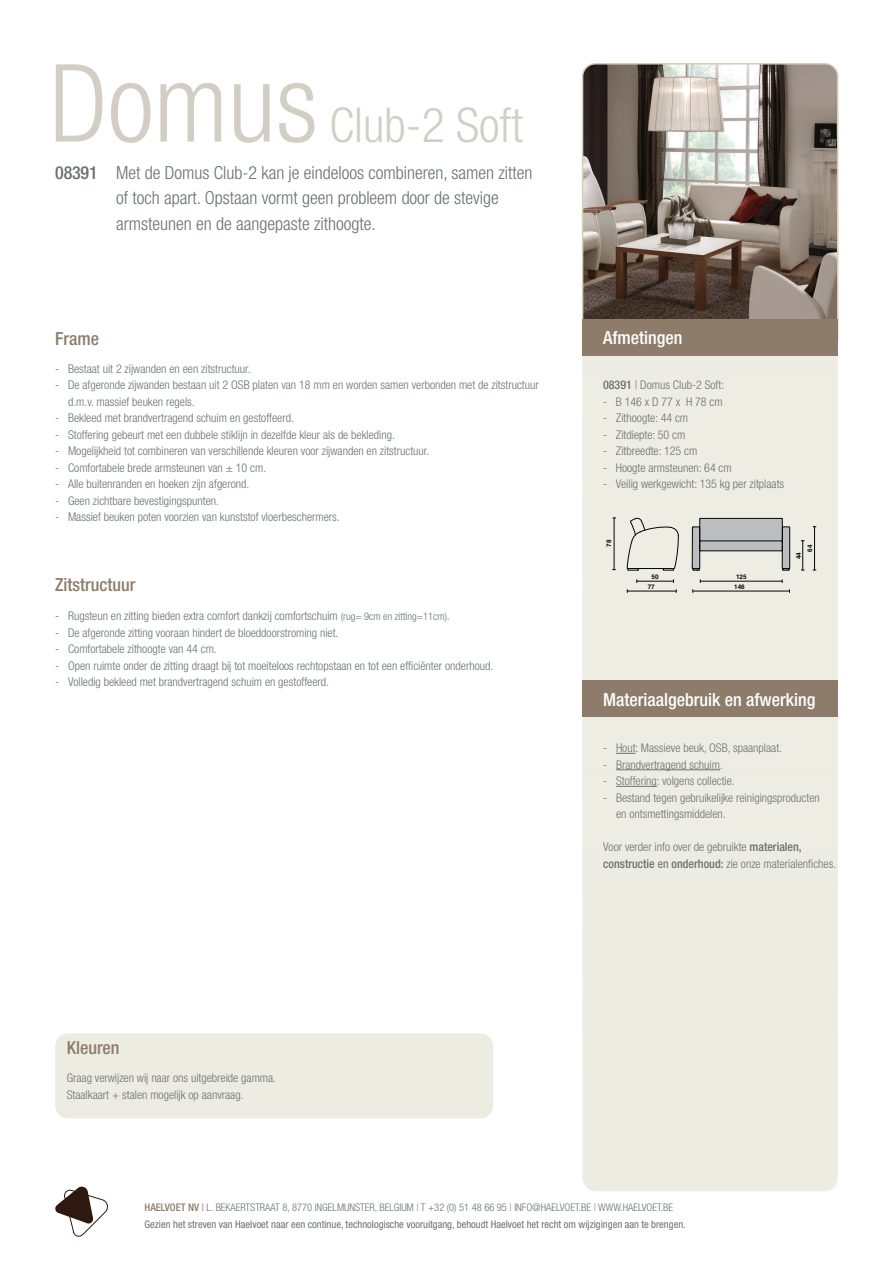
<style>
.page{position:relative;width:893px;height:1263px;background:#fff}
.page>*{position:absolute;margin:0;border:0;box-sizing:border-box;transform-origin:0 0}
.t1{font:300 condensed 108px "Helvetica Neue LT Std";color:#d3cec3}
.t2{font:300 condensed 48px "Helvetica Neue LT Std";color:#d3cec3}
.t3{font:300 condensed 18px/25.5px "Helvetica Neue LT Std";color:#69726f}
.t4{font:500 condensed 18px "Helvetica Neue LT Std";color:#fff}
.t5{font:500 condensed 18px "Helvetica Neue LT Std";color:#8d7c6a}
.t6{font:500 condensed 18px "Helvetica Neue LT Std";letter-spacing:-.01em;color:#69726f}
.t7{font:300 condensed 12px/16.5px "Helvetica Neue LT Std";color:#69726f}
.t8{font:condensed 10.5px "Helvetica Neue LT Std";color:#69726f}
.t9{font:300 condensed 10.5px "Helvetica Neue LT Std";color:#69726f}
.t10{font:700 6.3px/9.9px "Helvetica";color:#040503;text-align:center}
.s1{font-size:10.5px}
.s2{font-weight:500}
.s3{font-weight:400}
.s4{font-weight:500;color:#8d7c6a}
.s5{font-weight:400;color:#8d7c6a}
.s6{color:#8d7c6a}
</style>
<div class="page">
<div style="left:583px;top:214px;width:254px;height:977px;background:#edece2;border-radius:13px"></div>
<div style="left:55px;top:1033px;width:438px;height:85px;background:#edece2;border-radius:13px"></div>
<div style="left:583px;top:680px;width:255px;height:36px;background:#8d7c6a"></div>
<svg style="left:55px;top:1187px;width:53px;height:49px"></svg>
<img style="left:583px;top:64px;width:255px;height:256px">
<div style="left:582px;top:63px;width:256px;height:289px;border:2px solid #d1d1b6;border-radius:13px"></div>
<div style="left:583px;top:320px;width:255px;height:36px;background:#8d7c6a"></div>
<hr style="left:637px;top:581px;width:36px;height:1px;background:#040503">
<hr style="left:627px;top:591px;width:49px;height:1px;background:#040503">
<hr style="left:614px;top:518px;width:1px;height:52px;background:#040503">
<hr style="left:700px;top:581px;width:82px;height:1px;background:#040503">
<hr style="left:693px;top:591px;width:96px;height:1px;background:#040503">
<svg style="left:801px;top:540px;width:3px;height:31px"></svg>
<hr style="left:814px;top:527px;width:1px;height:43px;background:#040503">
<svg style="left:627px;top:518px;width:52px;height:53px"></svg>
<svg style="left:692px;top:518px;width:98px;height:53px"></svg>
<svg style="left:616px;top:753px;width:20px;height:1px"></svg>
<hr style="left:616px;top:769px;width:104px;height:1px;background:#69726f">
<hr style="left:616px;top:786px;width:41px;height:1px;background:#69726f">
<h1 class="t1" style="left:50px;top:41px;width:270px">Domus</h1>
<h2 class="t2" style="left:329px;top:97px;width:195px">Club-2 Soft</h2>
<h3 class="t3" style="left:116px;top:159px;width:418px">Met de Domus Club-2 kan je eindeloos combineren, samen zitten of toch apart. Opstaan vormt geen probleem door de stevige armsteunen en de aangepaste zithoogte.</h3>
<h3 class="t6" style="left:55px;top:162px;width:44px">08391</h3>
<h3 class="t5" style="left:55px;top:327px;width:45px">Frame</h3>
<p class="t7" style="left:55px;top:360px;width:197px">- Bestaat uit 2 zijwanden en een zitstructuur.</p>
<p class="t7" style="left:68px;top:376px;width:472px;text-indent:-13px">- De afgeronde zijwanden bestaan uit 2 OSB platen van 18 mm en worden samen verbonden met de zitstructuur d.m.v. massief beuken regels.</p>
<p class="t7" style="left:55px;top:409px;width:240px">- Bekleed met brandvertragend schuim en gestoffeerd.</p>
<p class="t7" style="left:55px;top:426px;width:341px">- Stoffering gebeurt met een dubbele stiklijn in dezelfde kleur als de bekleding.</p>
<p class="t7" style="left:55px;top:442px;width:375px">- Mogelijkheid tot combineren van verschillende kleuren voor zijwanden en zitstructuur.</p>
<p class="t7" style="left:55px;top:459px;width:212px">- Comfortabele brede armsteunen van ± 10 cm.</p>
<p class="t7" style="left:55px;top:475px;width:196px">- Alle buitenranden en hoeken zijn afgerond.</p>
<p class="t7" style="left:55px;top:492px;width:165px">- Geen zichtbare bevestigingspunten.</p>
<p class="t7" style="left:55px;top:508px;width:286px">- Massief beuken poten voorzien van kunststof vloerbeschermers.</p>
<h3 class="t5" style="left:55px;top:574px;width:82px">Zitstructuur</h3>
<p class="t7" style="left:55px;top:607px;width:396px">- Rugsteun en zitting bieden extra comfort dankzij comfortschuim <span class="s1">(rug= 9cm en zitting=11cm)</span>.</p>
<p class="t7" style="left:55px;top:624px;width:285px">- De afgeronde zitting vooraan hindert de bloeddoorstroming niet.</p>
<p class="t7" style="left:55px;top:640px;width:163px">- Comfortabele zithoogte van 44 cm.</p>
<p class="t7" style="left:55px;top:657px;width:440px">- Open ruimte onder de zitting draagt bij tot moeiteloos rechtopstaan en tot een efficiënter onderhoud.</p>
<p class="t7" style="left:55px;top:673px;width:275px">- Volledig bekleed met brandvertragend schuim en gestoffeerd.</p>
<h3 class="t4" style="left:603px;top:327px;width:81px">Afmetingen</h3>
<p class="t7" style="left:603px;top:376px;width:123px"><span class="s2">08391</span> | Domus Club-2 Soft:</p>
<p class="t7" style="left:603px;top:393px;width:121px">- B 146 x D 77 x H 78 cm</p>
<p class="t7" style="left:603px;top:409px;width:87px">- Zithoogte: 44 cm</p>
<p class="t7" style="left:603px;top:426px;width:84px">- Zitdiepte: 50 cm</p>
<p class="t7" style="left:603px;top:442px;width:96px">- Zitbreedte: 125 cm</p>
<p class="t7" style="left:603px;top:459px;width:130px">- Hoogte armsteunen: 64 cm</p>
<p class="t7" style="left:603px;top:475px;width:183px">- Veilig werkgewicht: 135 kg per zitplaats</p>
<p class="t10" style="left:604px;top:546px;width:9px;rotate:-90deg">78</p>
<p class="t10" style="left:648px;top:572px;width:12px">50<br>77</p>
<p class="t10" style="left:734px;top:572px;width:14px">125<br>146</p>
<p class="t10" style="left:805px;top:552px;width:9px;rotate:-90deg">64</p>
<p class="t10" style="left:794px;top:559px;width:9px;rotate:-90deg">44</p>
<h3 class="t4" style="left:603px;top:689px;width:214px">Materiaalgebruik en afwerking</h3>
<p class="t7" style="left:603px;top:739px;width:180px">- Hout: Massieve beuk, OSB, spaanplaat.</p>
<p class="t7" style="left:603px;top:756px;width:121px">- Brandvertragend schuim.</p>
<p class="t7" style="left:603px;top:772px;width:133px">- Stoffering: volgens collectie.</p>
<p class="t7" style="left:616px;top:789px;width:205px;text-indent:-13px">- Bestand tegen gebruikelijke reinigingsproducten en ontsmettingsmiddelen.</p>
<p class="t7" style="left:603px;top:838px;width:234px">Voor verder info over de gebruikte <span class="s2">materialen, constructie</span> <span class="s3">en</span> <span class="s2">onderhoud:</span> zie onze materialenfiches.</p>
<h3 class="t5" style="left:67px;top:1037px;width:54px">Kleuren</h3>
<p class="t7" style="left:67px;top:1069px;width:211px">Graag verwijzen wij naar ons uitgebreide gamma.<br>Staalkaart + stalen mogelijk op aanvraag.</p>
<p class="t9" style="left:145px;top:1201px;width:530px"><span class="s4">HAELVOET NV</span> <span class="s5">|</span> L. BEKAERTSTRAAT 8, 8770 INGELMUNSTER, BELGIUM <span class="s6">|</span> T +32 (0) 51 48 66 95 <span class="s6">|</span> INFO@HAELVOET.BE <span class="s6">|</span> WWW.HAELVOET.BE</p>
<p class="t8" style="left:145px;top:1218px;width:543px">Gezien het streven van Haelvoet naar een continue, technologische vooruitgang, behoudt Haelvoet het recht om wijzigingen aan te brengen.</p>
</div>
